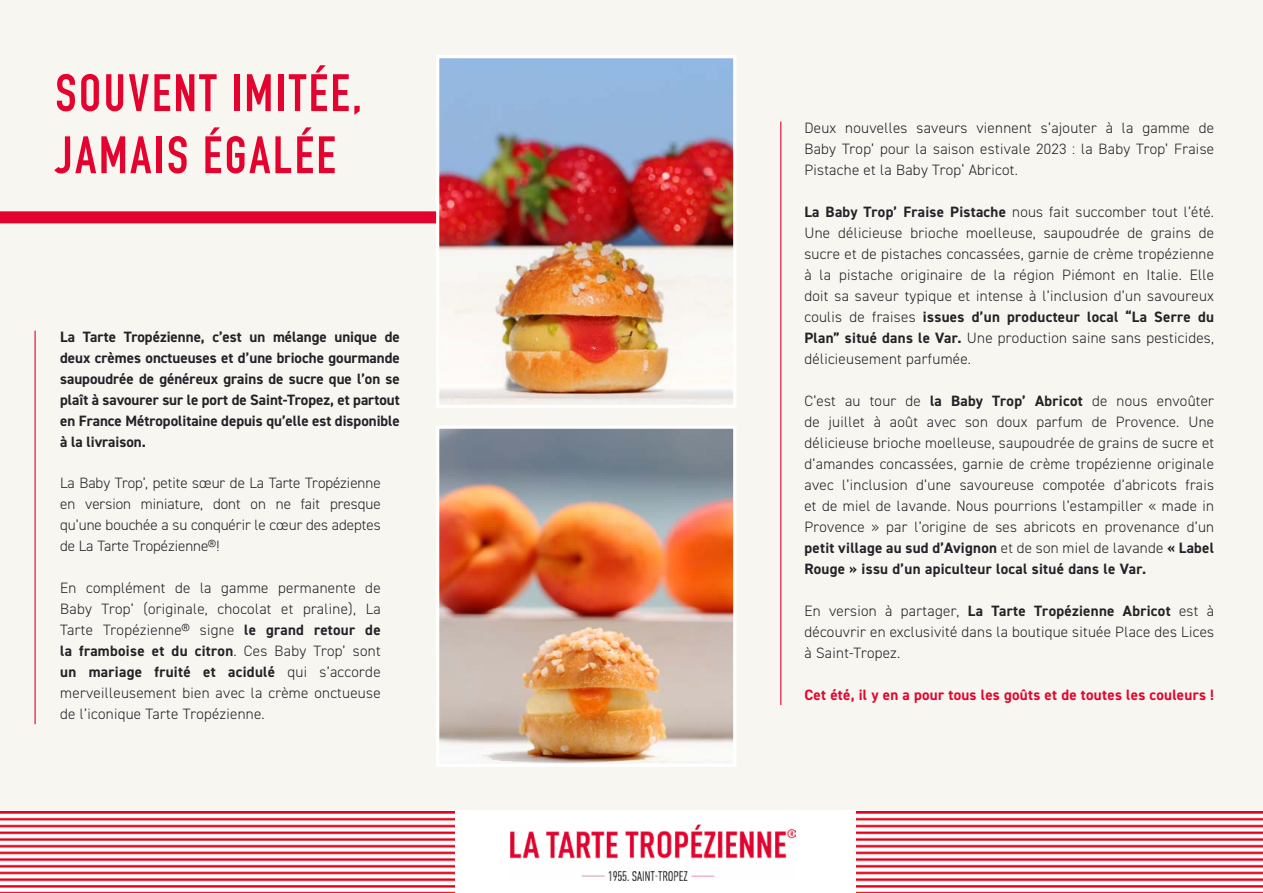
<style>
.page{position:relative;width:1263px;height:893px;background:#f8f6f0}
.page>*{position:absolute;margin:0;border:0;box-sizing:border-box;transform-origin:0 0}
.t1{font:700 51.75px/62.1px "DIN Condensed";letter-spacing:.05em;color:#e4032e}
.t2{font:300 15px/21px "DIN2014";letter-spacing:.02em;color:#222228;text-align:justify}
.t3{font:700 15px/21px "DIN2014";color:#222228;text-align:justify}
.t4{font:700 15px "DIN2014";letter-spacing:.02em;color:#e4032e}
.s1{font-weight:700}
</style>
<div class="page">
<div style="left:0;top:211px;width:586px;height:12px;background:#e4032e"></div>
<img style="left:440px;top:59px;width:292px;height:345px">
<div style="left:436px;top:55px;width:300px;height:353px;border:3px solid #fff"></div>
<img style="left:440px;top:430px;width:292px;height:333px">
<div style="left:436px;top:426px;width:300px;height:341px;border:3px solid #fff"></div>
<hr style="left:780px;top:122px;width:1px;height:583px;background:#e4032e">
<hr style="left:35px;top:331px;width:1px;height:393px;background:#e4032e">
<img style="left:855px;top:811px;width:408px;height:82px">
<img style="left:0;top:811px;width:455px;height:82px">
<div style="left:455px;top:811px;width:400px;height:82px;background:#fff"></div>
<img style="left:510px;top:825px;width:285px;height:56px">
<h1 class="t1" style="left:55px;top:62px;width:308px">SOUVENT IMITÉE,<br>JAMAIS ÉGALÉE</h1>
<p class="t3" style="left:60px;top:326px;width:341px">La Tarte Tropézienne, c’est un mélange unique de deux crèmes onctueuses et d’une brioche gourmande saupoudrée de généreux grains de sucre que l’on se plaît à savourer sur le port de Saint-Tropez, et partout en France Métropolitaine depuis qu’elle est disponible à la livraison.</p>
<p class="t2" style="left:60px;top:473px;width:322px">La Baby Trop’, petite sœur de La Tarte Tropézienne en version miniature, dont on ne fait presque qu’une bouchée a su conquérir le cœur des adeptes de La Tarte Tropézienne®!</p>
<p class="t2" style="left:60px;top:578px;width:322px">En complément de la gamme permanente de Baby Trop’ (originale, chocolat et praline), La Tarte Tropézienne® signe <span class="s1">le grand retour de la framboise et du citron</span>. Ces Baby Trop’ sont <span class="s1">un mariage fruité et acidulé</span> qui s’accorde merveilleusement bien avec la crème onctueuse de l’iconique Tarte Tropézienne.</p>
<p class="t2" style="left:804px;top:118px;width:411px">Deux nouvelles saveurs viennent s’ajouter à la gamme de Baby Trop’ pour la saison estivale 2023 : la Baby Trop’ Fraise Pistache et la Baby Trop‘ Abricot.</p>
<p class="t2" style="left:804px;top:202px;width:411px"><span class="s1">La Baby Trop’ Fraise Pistache</span> nous fait succomber tout l’été.<br>Une délicieuse brioche moelleuse, saupoudrée de grains de sucre et de pistaches concassées, garnie de crème tropézienne à la pistache originaire de la région Piémont en Italie. Elle doit sa saveur typique et intense à l’inclusion d’un savoureux coulis de fraises <span class="s1">issues d’un producteur local “La Serre du Plan” situé dans le Var.</span> Une production saine sans pesticides, délicieusement parfumée.</p>
<p class="t2" style="left:804px;top:391px;width:411px">C’est au tour de <span class="s1">la Baby Trop’ Abricot</span> de nous envoûter de juillet à août avec son doux parfum de Provence. Une délicieuse brioche moelleuse, saupoudrée de grains de sucre et d’amandes concassées, garnie de crème tropézienne originale avec l’inclusion d’une savoureuse compotée d’abricots frais et de miel de lavande. Nous pourrions l’estampiller « made in Provence » par l’origine de ses abricots en provenance d’un <span class="s1">petit village au sud d’Avignon</span> et de son miel de lavande <span class="s1">« Label Rouge » issu d’un apiculteur local situé dans le Var.</span></p>
<p class="t2" style="left:804px;top:601px;width:411px">En version à partager, <span class="s1">La Tarte Tropézienne Abricot</span> est à découvrir en exclusivité dans la boutique située Place des Lices à Saint-Tropez.</p>
<p class="t4" style="left:804px;top:685px;width:411px">Cet été, il y en a pour tous les goûts et de toutes les couleurs !</p>
</div>
